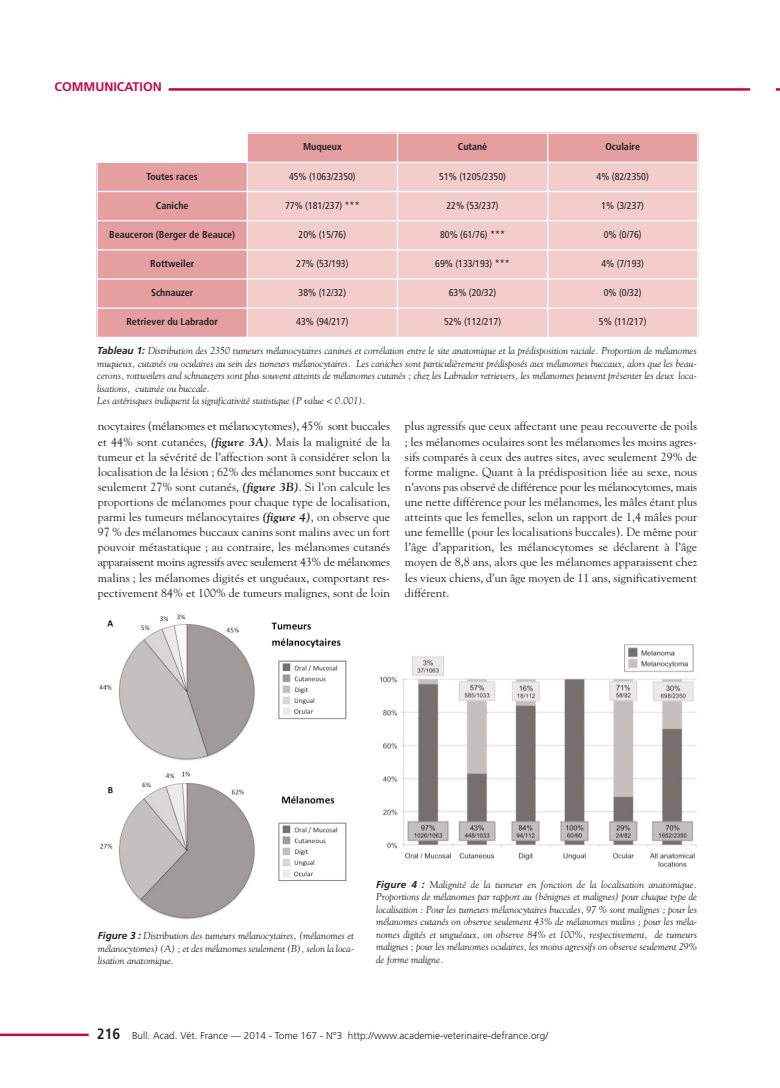
<style>
.page{position:relative;width:780px;height:1088px;background:#fff}
.page>*{position:absolute;margin:0;border:0;box-sizing:border-box;transform-origin:0 0}
.t1{font:700 12.5px "Frutiger";color:#c30a49}
.t2{font:11.88px/15.1px "Goudy";letter-spacing:.005em;color:#231f20;text-align:justify}
.t3{font:italic 10px/12.5px "Goudy";color:#231f20;text-align:justify}
.t4{font:condensed 10px "Frutiger";color:#231f20}
.t5{font:700 condensed 10px "Frutiger";color:#231f20}
.t6{font:300 10px "Frutiger";color:#231f20}
.s1{font-family:"Frutiger";font-weight:700}
.s2{font-weight:700;font-style:italic}
.s3{font-weight:700;font-stretch:condensed;font-size:15px}
</style>
<div class="page">
<svg style="left:775px;top:88px;width:5px;height:3px"></svg>
<hr style="left:169px;top:88px;width:581px;height:3px;background:#c30a49">
<hr style="left:0;top:1033px;width:89px;height:3px;background:#c30a49">
<div style="left:247px;top:133px;width:150px;height:29px;background:#e59fa1"></div>
<div style="left:397px;top:133px;width:150px;height:29px;background:#e59fa1"></div>
<div style="left:547px;top:133px;width:151px;height:29px;background:#e59fa1"></div>
<div style="left:96px;top:162px;width:151px;height:29px;background:#e59fa1"></div>
<div style="left:247px;top:162px;width:150px;height:29px;background:#f2cdcb"></div>
<div style="left:397px;top:162px;width:150px;height:29px;background:#f2cdcb"></div>
<div style="left:547px;top:162px;width:151px;height:29px;background:#f2cdcb"></div>
<div style="left:96px;top:191px;width:151px;height:30px;background:#e59fa1"></div>
<div style="left:247px;top:191px;width:150px;height:30px;background:#f2cdcb"></div>
<div style="left:397px;top:191px;width:150px;height:30px;background:#f2cdcb"></div>
<div style="left:547px;top:191px;width:151px;height:30px;background:#f2cdcb"></div>
<div style="left:96px;top:221px;width:151px;height:29px;background:#e59fa1"></div>
<div style="left:247px;top:221px;width:150px;height:29px;background:#f2cdcb"></div>
<div style="left:397px;top:221px;width:150px;height:29px;background:#f2cdcb"></div>
<div style="left:547px;top:221px;width:151px;height:29px;background:#f2cdcb"></div>
<div style="left:96px;top:250px;width:151px;height:29px;background:#e59fa1"></div>
<div style="left:247px;top:250px;width:150px;height:29px;background:#f2cdcb"></div>
<div style="left:397px;top:250px;width:150px;height:29px;background:#f2cdcb"></div>
<div style="left:547px;top:250px;width:151px;height:29px;background:#f2cdcb"></div>
<div style="left:96px;top:279px;width:151px;height:29px;background:#e59fa1"></div>
<div style="left:247px;top:279px;width:150px;height:29px;background:#f2cdcb"></div>
<div style="left:397px;top:279px;width:150px;height:29px;background:#f2cdcb"></div>
<div style="left:547px;top:279px;width:151px;height:29px;background:#f2cdcb"></div>
<div style="left:96px;top:308px;width:151px;height:30px;background:#e59fa1"></div>
<div style="left:247px;top:308px;width:150px;height:30px;background:#f2cdcb"></div>
<div style="left:397px;top:308px;width:150px;height:30px;background:#f2cdcb"></div>
<div style="left:547px;top:308px;width:151px;height:30px;background:#f2cdcb"></div>
<hr style="left:96px;top:133px;width:2px;height:205px;background:#fff">
<hr style="left:247px;top:133px;width:1px;height:205px;background:#fff">
<hr style="left:397px;top:133px;width:1px;height:205px;background:#fff">
<hr style="left:547px;top:133px;width:1px;height:205px;background:#fff">
<hr style="left:697px;top:133px;width:1px;height:205px;background:#fff">
<hr style="left:96px;top:133px;width:602px;height:1px;background:#fff">
<hr style="left:96px;top:162px;width:602px;height:1px;background:#fff">
<hr style="left:96px;top:191px;width:602px;height:1px;background:#fff">
<hr style="left:96px;top:220px;width:602px;height:1px;background:#fff">
<hr style="left:96px;top:249px;width:602px;height:1px;background:#fff">
<hr style="left:96px;top:278px;width:602px;height:2px;background:#fff">
<hr style="left:96px;top:308px;width:602px;height:1px;background:#fff">
<hr style="left:96px;top:337px;width:602px;height:1px;background:#fff">
<img style="left:379px;top:644px;width:318px;height:224px">
<img style="left:99px;top:614px;width:248px;height:306px">
<p class="t1" style="left:54px;top:81px;width:109px">COMMUNICATION</p>
<p class="t5" style="left:303px;top:143px;width:40px">Muqueux</p>
<p class="t5" style="left:458px;top:143px;width:31px">Cutané</p>
<p class="t5" style="left:605px;top:143px;width:36px">Oculaire</p>
<p class="t5" style="left:146px;top:172px;width:53px">Toutes races</p>
<p class="t4" style="left:289px;top:172px;width:68px">45% (1063/2350)</p>
<p class="t4" style="left:439px;top:172px;width:68px">51% (1205/2350)</p>
<p class="t4" style="left:596px;top:172px;width:54px">4% (82/2350)</p>
<p class="t5" style="left:156px;top:201px;width:34px">Caniche</p>
<p class="t4" style="left:285px;top:201px;width:76px">77% (181/237) ***</p>
<p class="t4" style="left:446px;top:201px;width:54px">22% (53/237)</p>
<p class="t4" style="left:601px;top:201px;width:44px">1% (3/237)</p>
<p class="t5" style="left:109px;top:230px;width:127px">Beauceron (Berger de Beauce)</p>
<p class="t4" style="left:298px;top:230px;width:49px">20% (15/76)</p>
<p class="t4" style="left:440px;top:230px;width:66px">80% (61/76) ***</p>
<p class="t4" style="left:603px;top:230px;width:39px">0% (0/76)</p>
<p class="t5" style="left:150px;top:260px;width:46px">Rottweiler</p>
<p class="t4" style="left:296px;top:260px;width:54px">27% (53/193)</p>
<p class="t4" style="left:435px;top:260px;width:76px">69% (133/193) ***</p>
<p class="t4" style="left:601px;top:260px;width:44px">4% (7/193)</p>
<p class="t5" style="left:151px;top:289px;width:44px">Schnauzer</p>
<p class="t4" style="left:298px;top:289px;width:49px">38% (12/32)</p>
<p class="t4" style="left:449px;top:289px;width:49px">63% (20/32)</p>
<p class="t4" style="left:603px;top:289px;width:39px">0% (0/32)</p>
<p class="t5" style="left:126px;top:318px;width:93px">Retriever du Labrador</p>
<p class="t4" style="left:296px;top:318px;width:54px">43% (94/217)</p>
<p class="t4" style="left:444px;top:318px;width:59px">52% (112/217)</p>
<p class="t4" style="left:599px;top:318px;width:49px">5% (11/217)</p>
<p class="t3" style="left:97px;top:344px;width:601px;text-align:left"><span class="s1">Tableau 1:</span> Distribution des 2350 tumeurs mélanocytaires canines et corrélation entre le site anatomique et la prédisposition raciale. Proportion de mélanomes muqueux, cutanés ou oculaires au sein des tumeurs mélanocytaires. Les caniches sont particulièrement prédisposés aux mélanomes buccaux, alors que les beau&shy;cerons, rottweilers and schnauzers sont plus souvent atteints de mélanomes cutanés ; chez les Labrador retrievers, les mélanomes peuvent présenter les deux loca&shy;lisations, cutanée ou buccale.<br>Les astérisques indiquent la significativité statistique (P value &lt; 0.001).</p>
<p class="t2" style="left:98px;top:419px;width:294px">nocytaires (mélanomes et mélanocytomes), 45% sont buccales et 44% sont cutanées, <span class="s2">(figure 3A)</span>. Mais la malignité de la tumeur et la sévérité de l’affection sont à considérer selon la localisation de la lésion ; 62% des mélanomes sont buccaux et seulement 27% sont cutanés, <span class="s2">(figure 3B)</span>. Si l’on calcule les proportions de mélanomes pour chaque type de localisation, parmi les tumeurs mélanocytaires <span class="s2">(figure 4)</span>, on observe que 97 % des mélanomes buccaux canins sont malins avec un fort pouvoir métastatique ; au contraire, les mélanomes cutanés apparaissent moins agressifs avec seulement 43% de mélanomes malins ; les mélanomes digités et unguéaux, comportant res&shy;pectivement 84% et 100% de tumeurs malignes, sont de loin</p>
<p class="t2" style="left:405px;top:419px;width:294px">plus agressifs que ceux affectant une peau recouverte de poils ; les mélanomes oculaires sont les mélanomes les moins agres&shy;sifs comparés à ceux des autres sites, avec seulement 29% de forme maligne. Quant à la prédisposition liée au sexe, nous n’avons pas observé de différence pour les mélanocytomes, mais une nette différence pour les mélanomes, les mâles étant plus atteints que les femelles, selon un rapport de 1,4 mâles pour une femellle (pour les localisations buccales). De même pour l’âge d’apparition, les mélanocytomes se déclarent à l’âge moyen de 8,8 ans, alors que les mélanomes apparaissent chez les vieux chiens, d’un âge moyen de 11 ans, significativement différent.</p>
<p class="t3" style="left:98px;top:929px;width:258px"><span class="s1">Figure 3 :</span> Distribution des tumeurs mélanocytaires, (mélanomes et mélanocytomes) (A) ; et des mélanomes seulement (B), selon la loca&shy;lisation anatomique.</p>
<p class="t3" style="left:376px;top:878px;width:322px"><span class="s1">Figure 4 :</span> Malignité de la tumeur en fonction de la localisation anatomique.<br>Proportions de mélanomes par rapport au (bénignes et malignes) pour chaque type de localisation : Pour les tumeurs mélanocytaires buccales, 97 % sont malignes ; pour les mélanomes cutanés on observe seulement 43% de mélanomes malins ; pour les méla&shy;nomes digités et unguéaux, on observe 84% et 100%, respectivement, de tumeurs malignes ; pour les mélanomes oculaires, les moins agressifs on observe seulement 29% de forme maligne.</p>
<p class="t6" style="left:97px;top:1031px;width:453px"><span class="s3">216</span> Bull. Acad. Vét. France — 2014 - Tome 167 - N°3 http://www.academie-veterinaire-defrance.org/</p>
</div>
